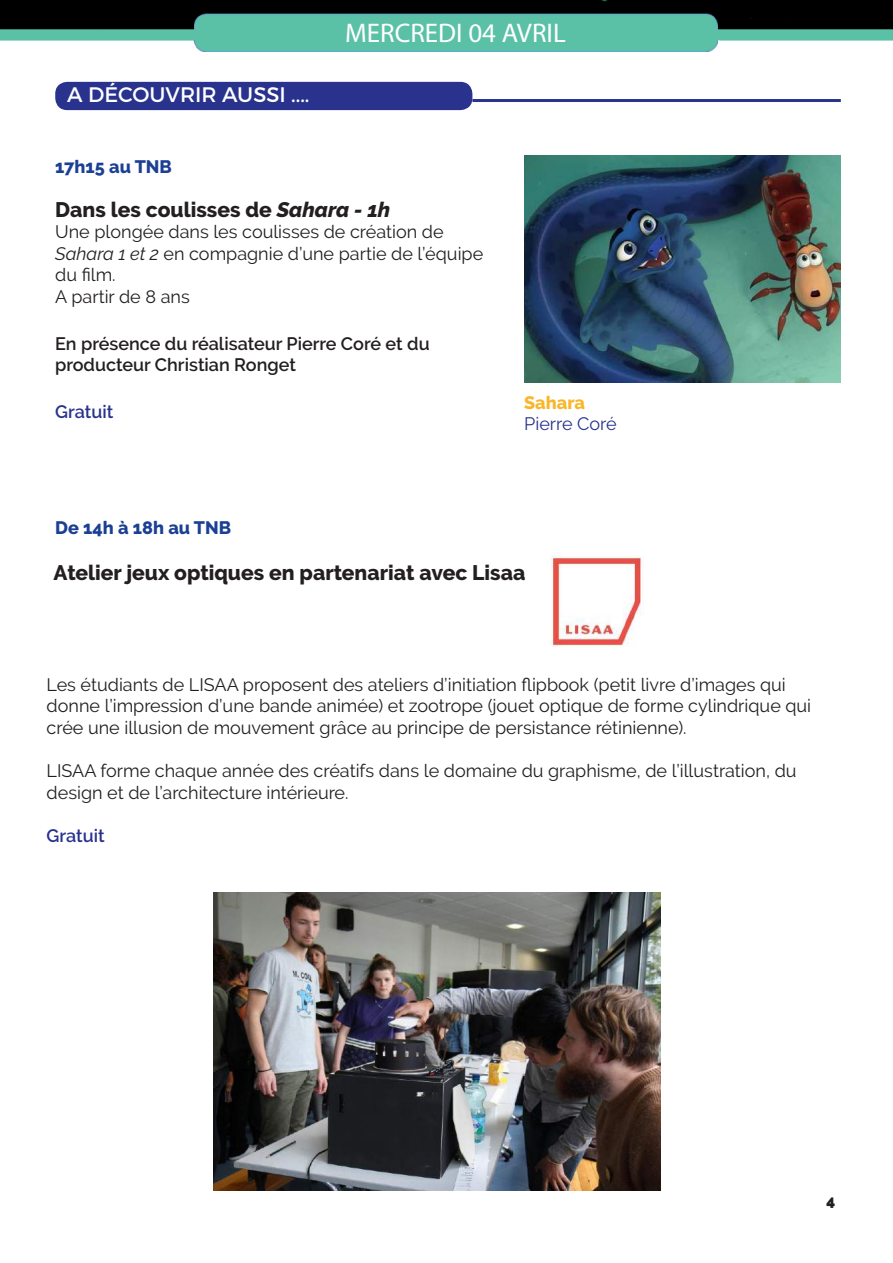
<style>
.page{position:relative;width:893px;height:1263px;background:#fff}
.page>*{position:absolute;margin:0;border:0;box-sizing:border-box;transform-origin:0 0}
.t1{font:27px "Myriad Pro";color:#fff}
.t2{font:800 21px "Raleway";color:#231f20}
.t3{font:21px "Montserrat";color:#fff}
.t4{font:21px "Myriad Pro";color:#fff}
.t5{font:18px/21.6px "Raleway";color:#231f20}
.t6{font:600 18px/21.6px "Raleway";color:#231f20}
.t7{font:800 18px "Raleway";color:#1b3f94}
.t8{font:600 18px "Raleway";color:#29338d}
.t9{font:18px "Raleway";color:#29338d}
.t10{font:800 18px "Raleway";color:#fab629}
.t11{font:900 15px "Raleway";color:#231f20}
.s1{font-style:italic}
</style>
<div class="page">
<div style="left:55px;top:82px;width:417px;height:28px;background:#29338d;border-radius:12px"></div>
<hr style="left:472px;top:99px;width:369px;height:3px;background:#29338d">
<img style="left:524px;top:155px;width:317px;height:227px">
<img style="left:213px;top:892px;width:447px;height:298px">
<img style="left:0;top:0;width:1px;height:41px">
<img style="left:1px;top:0;width:892px;height:52px">
<img style="left:550px;top:555px;width:93px;height:92px">
<p class="t3" style="left:67px;top:82px;width:244px">A DÉCOUVRIR AUSSI ....</p>
<p class="t7" style="left:55px;top:156px;width:118px">17h15 au TNB</p>
<h1 class="t1" style="left:345px;top:16px;width:222px">MERCREDI 04 AVRIL</h1>
<p class="t4" style="left:381px;top:23px;width:173px">MERCREDI 04 AVRIL</p>
<p class="t2" style="left:55px;top:197px;width:337px">Dans les coulisses de <span class="s1">Sahara - 1h</span></p>
<p class="t5" style="left:55px;top:221px;width:430px">Une plongée dans les coulisses de création de<br><span class="s1">Sahara 1 et 2</span> en compagnie d’une partie de l’équipe du film.<br>A partir de 8 ans</p>
<p class="t6" style="left:55px;top:333px;width:376px">En présence du réalisateur Pierre Coré et du producteur Christian Ronget</p>
<p class="t8" style="left:55px;top:401px;width:60px">Gratuit</p>
<p class="t7" style="left:55px;top:517px;width:177px">De 14h à 18h au TNB</p>
<p class="t10" style="left:524px;top:392px;width:62px">Sahara</p>
<p class="t9" style="left:524px;top:413px;width:94px">Pierre Coré</p>
<p class="t2" style="left:54px;top:560px;width:473px">Atelier jeux optiques en partenariat avec Lisaa</p>
<p class="t5" style="left:47px;top:673px;width:766px">Les étudiants de LISAA proposent des ateliers d’initiation flipbook (petit livre d’images qui donne l’impression d’une bande animée) et zootrope (jouet optique de forme cylindrique qui crée une illusion de mouvement grâce au principe de persistance rétinienne).</p>
<p class="t5" style="left:47px;top:760px;width:751px">LISAA forme chaque année des créatifs dans le domaine du graphisme, de l’illustration, du design et de l’architecture intérieure.</p>
<p class="t8" style="left:47px;top:825px;width:60px">Gratuit</p>
<p class="t11" style="left:827px;top:1192px;width:10px">4</p>
</div>
